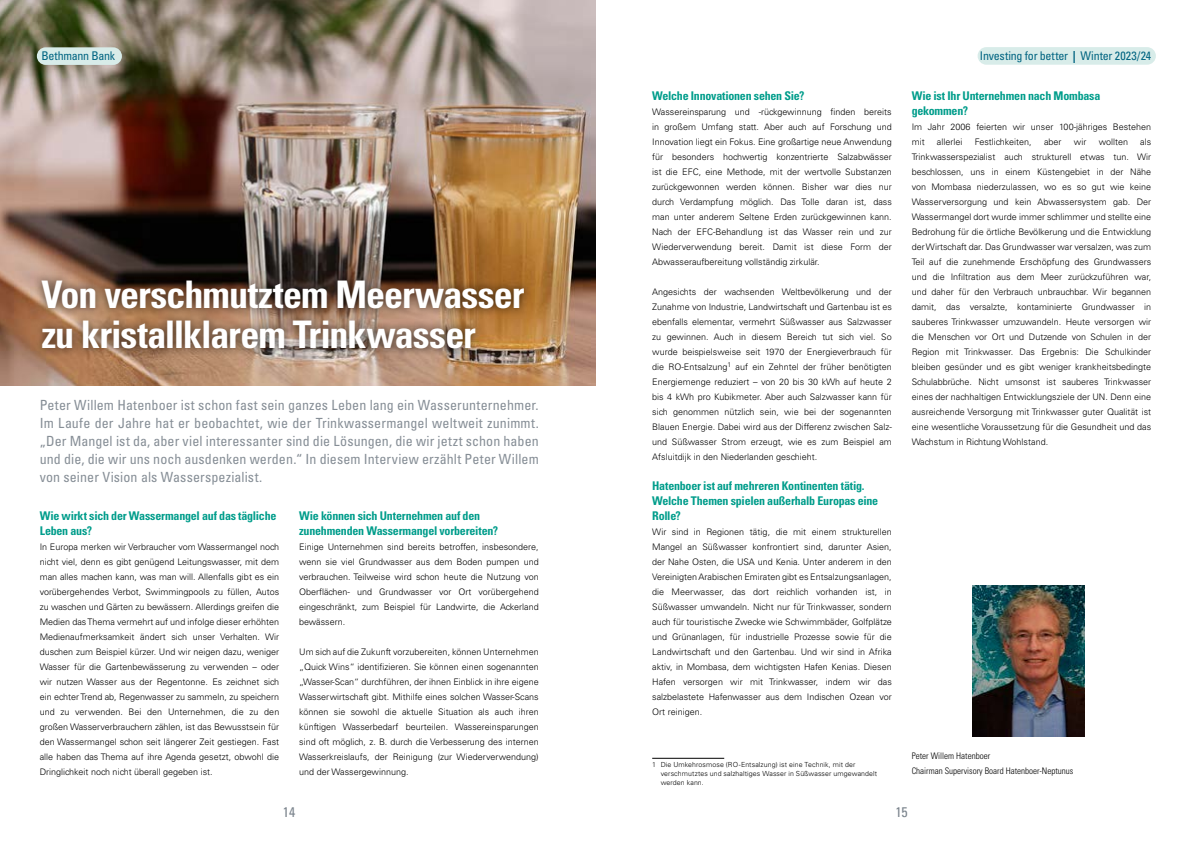
<style>
.page{position:relative;width:1191px;height:842px;background:#fff}
.page>*{position:absolute;margin:0;border:0;box-sizing:border-box;transform-origin:0 0}
.t1{font:700 condensed 38px/40px "Univers LT Std";letter-spacing:-.025em;color:#fff}
.t2{font:condensed 14px/18px "Univers LT Std";letter-spacing:.01em;color:#868e96;text-align:justify}
.t3{font:condensed 14px "Univers LT Std";color:#7a838c}
.t4{font:700 condensed 12px/15px "Univers LT Std";letter-spacing:-.02em;color:#009d8b}
.t5{font:condensed 12px "Univers LT Std";letter-spacing:-.02em;color:#006481}
.t6{font:300 9px/15px "Univers LT Std";color:#000;text-align:justify}
.t7{font:300 condensed 9px/15px "Univers LT Std";color:#000}
.t8{font:300 7px/9px "Univers LT Std";letter-spacing:.015em;color:#000}
.s1{font-weight:700}
</style>
<div class="page">
<div style="left:977px;top:47px;width:178px;height:18px;background:#d8ece9;border-radius:9px"></div>
<img style="left:0;top:0;width:595px;height:385px">
<div style="left:34px;top:271px;width:499px;height:86px;background:#000;opacity:.65"></div>
<hr style="left:652px;top:758px;width:72px;height:1px;background:#000">
<img style="left:972px;top:586px;width:112px;height:151px">
<div style="left:37px;top:47px;width:85px;height:18px;background:#d8ece9;border-radius:9px"></div>
<h3 class="t5" style="left:41px;top:48px;width:75px">Bethmann Bank</h3>
<h3 class="t5" style="left:980px;top:48px;width:173px">Investing for better <span class="s1">|</span> Winter 2023/24</h3>
<h1 class="t1" style="left:41px;top:274px;width:484px">Von verschmutztem Meerwasser zu kristallklarem Trinkwasser</h1>
<p class="t2" style="left:40px;top:396px;width:500px">Peter Willem Hatenboer ist schon fast sein ganzes Leben lang ein Wasserunternehmer.<br>Im Laufe der Jahre hat er beobachtet, wie der Trinkwassermangel weltweit zunimmt. „Der Mangel ist da, aber viel interessanter sind die Lösungen, die wir jetzt schon haben und die, die wir uns noch ausdenken werden.“ In diesem Interview erzählt Peter Willem von seiner Vision als Wasserspezialist.</p>
<h3 class="t4" style="left:40px;top:508px;width:238px">Wie wirkt sich der Wassermangel auf das tägliche<br>Leben aus?</h3>
<p class="t6" style="left:40px;top:539px;width:241px">In Europa merken wir Verbraucher vom Wassermangel noch nicht viel, denn es gibt genügend Leitungswasser, mit dem man alles machen kann, was man will. Allenfalls gibt es ein vorübergehendes Verbot, Swimmingpools zu füllen, Autos zu waschen und Gärten zu bewässern. Allerdings greifen die Medien das Thema vermehrt auf und infolge dieser erhöhten Medienaufmerksamkeit ändert sich unser Verhalten. Wir duschen zum Beispiel kürzer. Und wir neigen dazu, weniger Wasser für die Gartenbewässerung zu verwenden – oder wir nutzen Wasser aus der Regentonne. Es zeichnet sich ein echter Trend ab, Regenwasser zu sammeln, zu speichern und zu verwenden. Bei den Unternehmen, die zu den großen Wasserverbrauchern zählen, ist das Bewusstsein für den Wassermangel schon seit längerer Zeit gestiegen. Fast alle haben das Thema auf ihre Agenda gesetzt, obwohl die Dringlichkeit noch nicht überall gegeben ist.</p>
<h3 class="t4" style="left:299px;top:508px;width:200px">Wie können sich Unternehmen auf den zunehmenden Wassermangel vorbereiten?</h3>
<p class="t6" style="left:299px;top:539px;width:241px">Einige Unternehmen sind bereits betroffen, insbesondere, wenn sie viel Grundwasser aus dem Boden pumpen und verbrauchen. Teilweise wird schon heute die Nutzung von Oberflächen- und Grundwasser vor Ort vorübergehend eingeschränkt, zum Beispiel für Landwirte, die Ackerland bewässern.</p>
<p class="t6" style="left:299px;top:644px;width:241px">Um sich auf die Zukunft vorzubereiten, können Unternehmen „Quick Wins“ identifizieren. Sie können einen sogenannten „Wasser-Scan“ durchführen, der ihnen Einblick in ihre eigene Wasserwirtschaft gibt. Mithilfe eines solchen Wasser-Scans können sie sowohl die aktuelle Situation als auch ihren künftigen Wasserbedarf beurteilen. Wassereinsparungen sind oft möglich, z. B. durch die Verbesserung des internen Wasserkreislaufs, der Reinigung (zur Wiederverwendung) und der Wassergewinnung.</p>
<h3 class="t4" style="left:652px;top:88px;width:154px">Welche Innovationen sehen Sie?</h3>
<p class="t6" style="left:652px;top:104px;width:241px">Wassereinsparung und -rückgewinnung finden bereits in großem Umfang statt. Aber auch auf Forschung und Innovation liegt ein Fokus. Eine großartige neue Anwendung für besonders hochwertig konzentrierte Salzabwässer ist die EFC, eine Methode, mit der wertvolle Substanzen zurückgewonnen werden können. Bisher war dies nur durch Verdampfung möglich. Das Tolle daran ist, dass man unter anderem Seltene Erden zurückgewinnen kann.<br>Nach der EFC-Behandlung ist das Wasser rein und zur Wiederverwendung bereit. Damit ist diese Form der Abwasseraufbereitung vollständig zirkulär.</p>
<p class="t6" style="left:652px;top:284px;width:241px">Angesichts der wachsenden Weltbevölkerung und der Zunahme von Industrie, Landwirtschaft und Gartenbau ist es ebenfalls elementar, vermehrt Süßwasser aus Salzwasser zu gewinnen. Auch in diesem Bereich tut sich viel. So wurde beispielsweise seit 1970 der Energieverbrauch für die RO-Entsalzung<sup>1</sup> auf ein Zehntel der früher benötigten Energiemenge reduziert – von 20 bis 30 kWh auf heute 2 bis 4 kWh pro Kubikmeter. Aber auch Salzwasser kann für sich genommen nützlich sein, wie bei der sogenannten Blauen Energie. Dabei wird aus der Differenz zwischen Salz&shy;und Süßwasser Strom erzeugt, wie es zum Beispiel am Afsluitdijk in den Niederlanden geschieht.</p>
<h3 class="t4" style="left:652px;top:478px;width:227px">Hatenboer ist auf mehreren Kontinenten tätig.<br>Welche Themen spielen außerhalb Europas eine<br>Rolle?</h3>
<p class="t6" style="left:652px;top:524px;width:241px">Wir sind in Regionen tätig, die mit einem strukturellen Mangel an Süßwasser konfrontiert sind, darunter Asien, der Nahe Osten, die USA und Kenia. Unter anderem in den Vereinigten Arabischen Emiraten gibt es Entsalzungsanlagen, die Meerwasser, das dort reichlich vorhanden ist, in Süßwasser umwandeln. Nicht nur für Trinkwasser, sondern auch für touristische Zwecke wie Schwimmbäder, Golfplätze und Grünanlagen, für industrielle Prozesse sowie für die Landwirtschaft und den Gartenbau. Und wir sind in Afrika aktiv, in Mombasa, dem wichtigsten Hafen Kenias. Diesen Hafen versorgen wir mit Trinkwasser, indem wir das salzbelastete Hafenwasser aus dem Indischen Ozean vor Ort reinigen.</p>
<p class="t8" style="left:660px;top:760px;width:218px;text-indent:-9px">1 Die Umkehrosmose (RO-Entsalzung) ist eine Technik, mit der verschmutztes und salzhaltiges Wasser in Süßwasser umgewandelt werden kann.</p>
<h3 class="t4" style="left:911px;top:88px;width:190px">Wie ist Ihr Unternehmen nach Mombasa gekommen?</h3>
<p class="t6" style="left:911px;top:119px;width:241px">Im Jahr 2006 feierten wir unser 100-jähriges Bestehen mit</p>
<p class="t6" style="left:911px;top:134px;width:241px;text-indent:229px">als Trinkwasserspezialist auch strukturell etwas tun. Wir beschlossen, uns in einem Küstengebiet in der Nähe von Mombasa niederzulassen, wo es so gut wie keine Wasserversorgung und kein Abwassersystem gab. Der Wassermangel dort wurde immer schlimmer und stellte eine Bedrohung für die örtliche Bevölkerung und die Entwicklung der Wirtschaft dar. Das Grundwasser war versalzen, was zum Teil auf die zunehmende Erschöpfung des Grundwassers und die Infiltration aus dem Meer zurückzuführen war, und daher für den Verbrauch unbrauchbar. Wir begannen damit, das versalzte, kontaminierte Grundwasser in sauberes Trinkwasser umzuwandeln. Heute versorgen wir die Menschen vor Ort und Dutzende von Schulen in der Region mit Trinkwasser. Das Ergebnis: Die Schulkinder bleiben gesünder und es gibt weniger krankheitsbedingte Schulabbrüche. Nicht umsonst ist sauberes Trinkwasser eines der nachhaltigen Entwicklungsziele der UN. Denn eine ausreichende Versorgung mit Trinkwasser guter Qualität ist eine wesentliche Voraussetzung für die Gesundheit und das Wachstum in Richtung Wohlstand.</p>
<p class="t6" style="left:937px;top:134px;width:27px">allerlei</p>
<p class="t6" style="left:974px;top:134px;width:59px">Festlichkeiten,</p>
<p class="t6" style="left:1044px;top:134px;width:19px">aber</p>
<p class="t6" style="left:1074px;top:134px;width:14px">wir</p>
<p class="t6" style="left:1098px;top:134px;width:31px">wollten</p>
<p class="t7" style="left:911px;top:749px;width:163px">Peter Willem Hatenboer<br>Chairman Supervisory Board Hatenboer-Neptunus</p>
<h2 class="t3" style="left:283px;top:803px;width:14px">14</h2>
<h2 class="t3" style="left:895px;top:803px;width:14px">15</h2>
</div>
